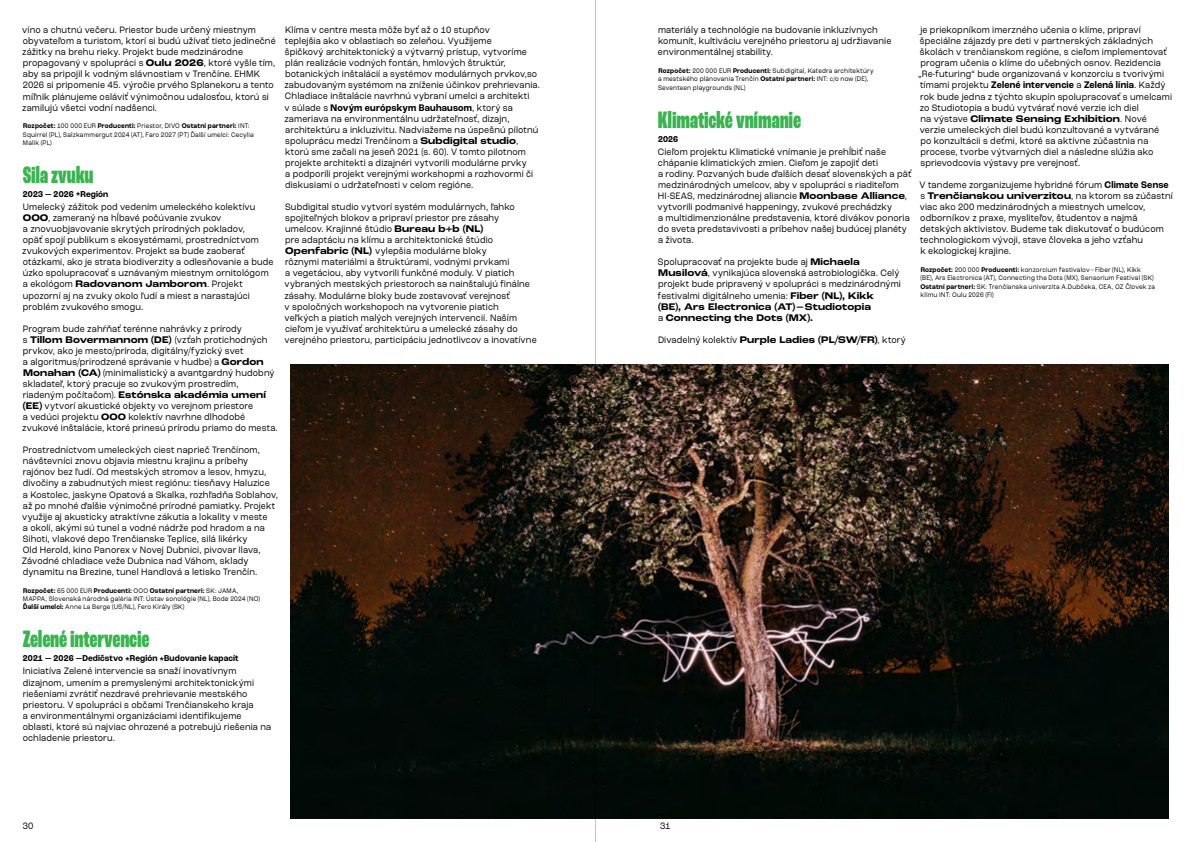
<style>
.page{position:relative;width:1191px;height:842px;background:#fff}
.page>*{position:absolute;margin:0;border:0;box-sizing:border-box;transform-origin:0 0}
.t1{font:800 extra-condensed 25px "Roc Grotesk";letter-spacing:-.01em;color:#38b54f}
.t2{font:700 expanded 10.1px/11.1px "Roc Grotesk";letter-spacing:.01em;color:#000;scale:.9 1}
.t3{font:700 10.1px "Roc Grotesk";letter-spacing:.02em;color:#000;scale:.9 1}
.t4{font:9.8px/11.1px "Roc Grotesk";letter-spacing:.015em;color:#000;scale:.9 1}
.t5{font:700 9px "Roc Grotesk";letter-spacing:.01em;color:#000;scale:.92 1}
.t6{font:700 7.2px "Roc Grotesk";letter-spacing:.03em;color:#000;scale:.9 1}
.t7{font:7px/8.3px "Roc Grotesk";letter-spacing:.035em;color:#000;scale:.88 1}
.s1{font-weight:400;font-size:9.8px}
.s2{font-weight:700;font-stretch:expanded;font-size:10.1px}
.s3{font-weight:400;font-size:7px}
.s4{font-weight:400;font-stretch:normal;font-size:9.8px}
.s5{font-weight:700;font-stretch:expanded}
.s6{font-weight:700;font-size:7.2px}
.s7{font-weight:400;font-stretch:normal}
.s8{font-weight:700;font-size:10.1px}
</style>
<div class="page">
<img style="left:290px;top:365px;width:878px;height:453px">
<hr style="left:595px;top:0;width:1px;height:842px;background:#000">
<p class="t4" style="left:284px;top:24px;width:285px">Klíma v centre mesta môže byť až o 10 stupňov<br>teplejšia ako v oblastiach so zeleňou. Využijeme<br>špičkový architektonický a výtvarný prístup, vytvoríme plán realizácie vodných fontán, hmlových štruktúr, botanických inštalácií a systémov modulárnych prvkov,so zabudovaným systémom na zníženie účinkov prehrievania.<br>Chladiace inštalácie navrhnú vybraní umelci a architekti</p>
<p class="t3" style="left:284px;top:101px;width:255px"><span class="s1">v súlade s</span> Novým európskym Bauhausom<span class="s1">, ktorý sa</span></p>
<p class="t4" style="left:284px;top:113px;width:284px">zameriava na environmentálnu udržateľnosť, dizajn, architektúru a inkluzivitu. Nadviažeme na úspešnú pilotnú spoluprácu medzi Trenčínom a <span class="s2">Subdigital studio</span>, ktorú sme začali na jeseň 2021 (s. 60). V tomto pilotnom projekte architekti a dizajnéri vytvorili modulárne prvky<br>a podporili projekt verejnými workshopmi a rozhovormi či diskusiami o udržateľnosti v celom regióne.</p>
<p class="t4" style="left:284px;top:201px;width:282px">Subdigital studio vytvorí systém modulárnych, ľahko spojiteľných blokov a pripraví priestor pre zásahy umelcov. Krajinné štúdio <span class="s2">Bureau b+b (NL)<br></span>pre adaptáciu na klímu a architektonické štúdio <span class="s2">Openfabric (NL)</span> vylepšia modulárne bloky<br>rôznymi materiálmi a štruktúrami, vodnými prvkami<br>a vegetáciou, aby vytvorili funkčné moduly. V piatich vybraných mestských priestoroch sa nainštalujú finálne zásahy. Modulárne bloky bude zostavovať verejnosť<br>v spoločných workshopoch na vytvorenie piatich<br>veľkých a piatich malých verejných intervencií. Naším cieľom je využívať architektúru a umelecké zásahy do verejného priestoru, participáciu jednotlivcov a inovatívne</p>
<p class="t4" style="left:22px;top:24px;width:283px">víno a chutnú večeru. Priestor bude určený miestnym obyvateľom a turistom, ktorí si budú užívať tieto jedinečné zážitky na brehu rieky. Projekt bude medzinárodne propagovaný v spolupráci s <span class="s2">Oulu 2026</span>, ktoré vyšle tím, aby sa pripojil k vodným slávnostiam v Trenčíne. EHMK 2026 si pripomenie 45. výročie prvého Splanekoru a tento míľnik plánujeme osláviť výnimočnou udalosťou, ktorú si zamilujú všetci vodní nadšenci.</p>
<p class="t6" style="left:23px;top:121px;width:253px">Rozpočet: <span class="s3">100 000 EUR</span> Producenti: <span class="s3">Priestor, DIVO</span> Ostatní partneri: <span class="s3">INT:</span></p>
<p class="t7" style="left:23px;top:130px;width:264px">Squirrel (PL), Salzkammergut 2024 (AT), Faro 2027 (PT) Ďalší umelci: Cecylia<br>Malik (PL)</p>
<h1 class="t1" style="left:23px;top:160px;width:72px">Sila zvuku</h1>
<p class="t5" style="left:23px;top:188px;width:94px">2023 — 2026 *Región</p>
<p class="t4" style="left:22px;top:201px;width:281px">Umelecký zážitok pod vedením umeleckého kolektívu <span class="s2">OOO</span>, zameraný na hĺbavé počúvanie zvukov<br>a znovuobjavovanie skrytých prírodných pokladov,<br>opäť spojí publikum s ekosystémami, prostredníctvom zvukových experimentov. Projekt sa bude zaoberať otázkami, ako je strata biodiverzity a odlesňovanie a bude úzko spolupracovať s uznávaným miestnym ornitológom a ekológom <span class="s2">Radovanom Jamborom</span>. Projekt upozorní aj na zvuky okolo ľudí a miest a narastajúci problém zvukového smogu.</p>
<p class="t4" style="left:23px;top:323px;width:245px">Program bude zahŕňať terénne nahrávky z prírody</p>
<p class="t2" style="left:23px;top:334px;width:273px"><span class="s4">s</span> Tillom Bovermannom (DE) <span class="s4">(vzťah protichodných</span></p>
<p class="t4" style="left:23px;top:345px;width:281px">prvkov, ako je mesto/príroda, digitálny/fyzický svet<br>a algoritmus/prirodzené správanie v hudbe) a <span class="s2">Gordon Monahan (CA)</span> (minimalistický a avantgardný hudobný skladateľ, ktorý pracuje so zvukovým prostredím,</p>
<p class="t2" style="left:23px;top:389px;width:272px"><span class="s4">riadeným počítačom).</span> Estónska akadémia umení</p>
<p class="t4" style="left:22px;top:400px;width:285px"><span class="s2">(EE)</span> vytvorí akustické objekty vo verejnom priestore<br>a vedúci projektu <span class="s5">OOO</span> kolektív navrhne dlhodobé zvukové inštalácie, ktoré prinesú prírodu priamo do mesta.</p>
<p class="t4" style="left:22px;top:444px;width:286px">Prostredníctvom umeleckých ciest naprieč Trenčínom, návštevníci znovu objavia miestnu krajinu a príbehy rajónov bez ľudí. Od mestských stromov a lesov, hmyzu, divočiny a zabudnutých miest regiónu: tiesňavy Haluzice<br>a Kostolec, jaskyne Opatová a Skalka, rozhľadňa Soblahov, až po mnohé ďalšie výnimočné prírodné pamiatky. Projekt využije aj akusticky atraktívne zákutia a lokality v meste<br>a okolí, akými sú tunel a vodné nádrže pod hradom a na Sihoti, vlakové depo Trenčianske Teplice, silá likérky<br>Old Herold, kino Panorex v Novej Dubnici, pivovar Ilava, Závodné chladiace veže Dubnica nad Váhom, sklady dynamitu na Brezine, tunel Handlová a letisko Trenčín.</p>
<p class="t6" style="left:23px;top:586px;width:240px">Rozpočet: <span class="s3">65 000 EUR</span> Producenti: <span class="s3">OOO</span> Ostatní partneri: <span class="s3">SK: JAMA,</span></p>
<p class="t7" style="left:23px;top:594px;width:271px">MAPPA, Slovenská národná galéria INT: Ústav sonológie (NL), Bodø 2024 (NO)<br><span class="s6">Ďalší umelci:</span> Anne La Berge (US/NL), Fero Király (SK)</p>
<h1 class="t1" style="left:23px;top:624px;width:128px">Zelené intervencie</h1>
<p class="t5" style="left:23px;top:653px;width:236px">2021 — 2026 —Dedičstvo *Región *Budovanie kapacít</p>
<p class="t4" style="left:23px;top:666px;width:278px">Iniciatíva Zelené intervencie sa snaží inovatívnym dizajnom, umením a premyslenými architektonickými riešeniami zvrátiť nezdravé prehrievanie mestského priestoru. V spolupráci s občami Trenčianskeho kraja<br>a environmentálnymi organizáciami identifikujeme oblasti, ktoré sú najviac ohrozené a potrebujú riešenia na ochladenie priestoru.</p>
<p class="t4" style="left:658px;top:24px;width:261px">materiály a technológie na budovanie inkluzívnych komunít, kultiváciu verejného priestoru aj udržiavanie environmentálnej stability.</p>
<p class="t7" style="left:658px;top:66px;width:246px"><span class="s6">Rozpočet:</span> 200 000 EUR <span class="s6">Producenti:</span> Subdigital, Katedra architektúry a mestského plánovania Trenčín <span class="s6">Ostatní partneri:</span> INT: c/o now (DE),<br>Seventeen playgrounds (NL)</p>
<h1 class="t1" style="left:658px;top:105px;width:145px">Klimatické vnímanie</h1>
<p class="t5" style="left:658px;top:133px;width:23px">2026</p>
<p class="t4" style="left:657px;top:146px;width:284px">Cieľom projektu Klimatické vnímanie je prehĺbiť naše chápanie klimatických zmien. Cieľom je zapojiť deti<br>a rodiny. Pozvaných bude ďalších desať slovenských a päť medzinárodných umelcov, aby v spolupráci s riaditeľom HI-SEAS, medzinárodnej aliancie <span class="s2">Moonbase Alliance</span>, vytvorili podmanivé happeningy, zvukové prechádzky<br>a multidimenzionálne predstavenia, ktoré divákov ponoria do sveta predstavivosti a príbehov našej budúcej planéty a života.</p>
<p class="t4" style="left:658px;top:257px;width:271px">Spolupracovať na projekte bude aj <span class="s2">Michaela Musilová</span>, vynikajúca slovenská astrobiologička. Celý projekt bude pripravený v spolupráci s medzinárodnými festivalmi digitálneho umenia: <span class="s2">Fiber (NL), Kikk</span></p>
<p class="t2" style="left:658px;top:301px;width:238px">(BE), Ars Electronica (AT)–Studiotopia <span class="s7">a</span> Connecting the Dots (MX).</p>
<p class="t4" style="left:658px;top:334px;width:277px">Divadelný kolektív <span class="s2">Purple Ladies (PL/SW/FR)</span>, ktorý</p>
<p class="t4" style="left:918px;top:24px;width:278px">je priekopníkom imerzného učenia o klíme, pripraví špeciálne zájazdy pre deti v partnerských základných školách v trenčianskom regióne, s cieľom implementovať program učenia o klíme do učebných osnov. Rezidencia „Re-futuring“ bude organizovaná v konzorciu s tvorivými</p>
<p class="t3" style="left:920px;top:79px;width:274px"><span class="s1">tímami projektu</span> Zelené intervencie <span class="s1">a</span> Zelená línia<span class="s1">. Každý</span></p>
<p class="t4" style="left:919px;top:91px;width:282px">rok bude jedna z týchto skupín spolupracovať s umelcami zo Studiotopia a budú vytvárať nové verzie ich diel</p>
<p class="t2" style="left:920px;top:113px;width:253px"><span class="s4">na výstave</span> Climate Sensing Exhibition<span class="s4">. Nové</span></p>
<p class="t4" style="left:919px;top:124px;width:267px">verzie umeleckých diel budú konzultované a vytvárané po konzultácii s deťmi, ktoré sa aktívne zúčastnia na procese, tvorbe výtvarných diel a následne slúžia ako sprievodcovia výstavy pre verejnosť.</p>
<p class="t4" style="left:919px;top:179px;width:278px">V tandeme zorganizujeme hybridné fórum <span class="s8">Climate Sense</span></p>
<p class="t2" style="left:920px;top:190px;width:282px"><span class="s4">s</span> Trenčianskou univerzitou<span class="s4">, na ktorom sa zúčastní</span></p>
<p class="t4" style="left:919px;top:201px;width:273px">viac ako 200 medzinárodných a miestnych umelcov, odborníkov z praxe, mysliteľov, študentov a najmä detských aktivistov. Budeme tak diskutovať o budúcom technologickom vývoji, stave človeka a jeho vzťahu<br>k ekologickej krajine.</p>
<p class="t7" style="left:920px;top:265px;width:268px"><span class="s6">Rozpočet:</span> 200 000 <span class="s6">Producenti:</span> konzorcium festivalov–Fiber (NL), Kikk (BE), Ars Electronica (AT), Connecting the Dots (MX), Sensorium Festival (SK)<br><span class="s6">Ostatní partneri:</span> SK: Trenčianska univerzita A.Dubčeka, CEA, OZ Človek za klímu INT: Oulu 2026 (FI)</p>
<p class="t4" style="left:23px;top:820px;width:14px">30</p>
<p class="t4" style="left:660px;top:820px;width:13px">31</p>
</div>
